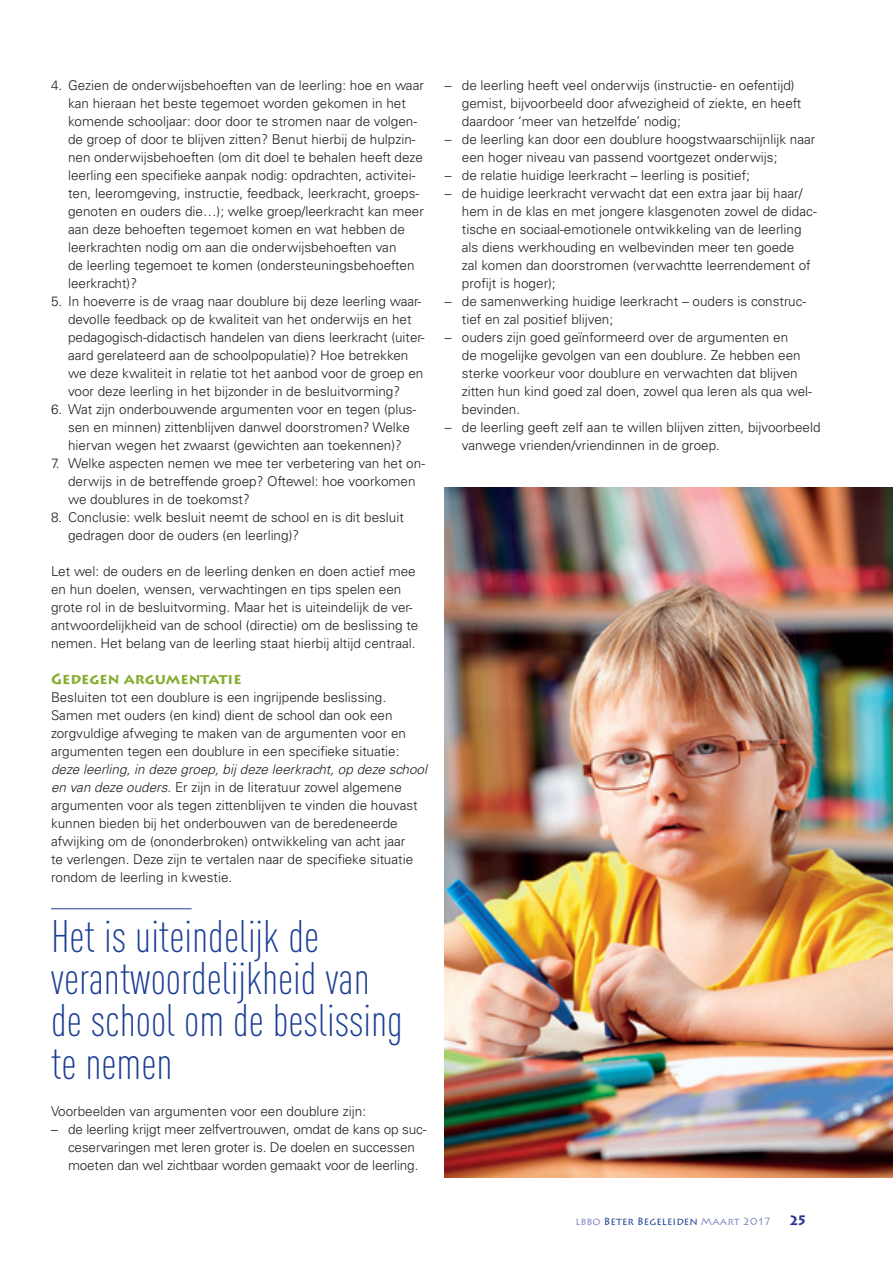
<style>
.page{position:relative;width:893px;height:1263px;background:#fff}
.page>*{position:absolute;margin:0;border:0;box-sizing:border-box;transform-origin:0 0}
.t1{font:300 45px/42.5px "DIN Cond";color:#1b3f94}
.t2{font:700 15px "Lithos Pro";color:#88ac2e}
.t3{font:300 13.5px/18px "Univers LT Std";color:#231f20}
.t4{font:700 13.5px "Lithos Pro";color:#2b3291}
.t5{font:10.5px "Lithos Pro";color:#1b3f94}
.s1{font-style:italic}
.s2{color:#8287bf}
</style>
<div class="page">
<img style="left:445px;top:487px;width:448px;height:691px">
<hr style="left:51px;top:908px;width:141px;height:1px;background:#1b3f94">
<p class="t3" style="left:68px;top:76px;width:357px;text-indent:-17px">4. Gezien de onderwijsbehoeften van de leerling: hoe en waar kan hieraan het beste tegemoet worden gekomen in het komende schooljaar: door door te stromen naar de volgen&shy;de groep of door te blijven zitten? Benut hierbij de hulpzin&shy;nen onderwijsbehoeften (om dit doel te behalen heeft deze leerling een specifieke aanpak nodig: opdrachten, activitei&shy;ten, leeromgeving, instructie, feedback, leerkracht, groeps&shy;genoten en ouders die…); welke groep/leerkracht kan meer aan deze behoeften tegemoet komen en wat hebben de leerkrachten nodig om aan die onderwijsbehoeften van<br>de leerling tegemoet te komen (ondersteuningsbehoeften leerkracht)?</p>
<p class="t3" style="left:68px;top:292px;width:358px;text-indent:-17px">5. In hoeverre is de vraag naar doublure bij deze leerling waar&shy;devolle feedback op de kwaliteit van het onderwijs en het pedagogisch-didactisch handelen van diens leerkracht (uiter&shy;aard gerelateerd aan de schoolpopulatie)? Hoe betrekken we deze kwaliteit in relatie tot het aanbod voor de groep en voor deze leerling in het bijzonder in de besluitvorming?</p>
<p class="t3" style="left:68px;top:400px;width:350px;text-indent:-17px">6. Wat zijn onderbouwende argumenten voor en tegen (plus&shy;sen en minnen) zittenblijven danwel doorstromen? Welke hiervan wegen het zwaarst (gewichten aan toekennen)?</p>
<p class="t3" style="left:68px;top:454px;width:359px;text-indent:-17px">7. Welke aspecten nemen we mee ter verbetering van het on&shy;derwijs in de betreffende groep? Oftewel: hoe voorkomen we doublures in de toekomst?</p>
<p class="t3" style="left:68px;top:508px;width:337px;text-indent:-17px">8. Conclusie: welk besluit neemt de school en is dit besluit gedragen door de ouders (en leerling)?</p>
<p class="t3" style="left:51px;top:562px;width:369px">Let wel: de ouders en de leerling denken en doen actief mee en hun doelen, wensen, verwachtingen en tips spelen een grote rol in de besluitvorming. Maar het is uiteindelijk de ver&shy;antwoordelijkheid van de school (directie) om de beslissing te nemen. Het belang van de leerling staat hierbij altijd centraal.</p>
<p class="t2" style="left:51px;top:670px;width:192px">GEDEGEN ARGUMENTATIE</p>
<p class="t3" style="left:51px;top:688px;width:357px">Besluiten tot een doublure is een ingrijpende beslissing.<br>Samen met ouders (en kind) dient de school dan ook een zorgvuldige afweging te maken van de argumenten voor en argumenten tegen een doublure in een specifieke situatie:</p>
<p class="t3" style="left:51px;top:760px;width:377px"><span class="s1">deze leerling, in deze groep, bij deze leerkracht, op deze school en van deze ouders</span>. Er zijn in de literatuur zowel algemene argumenten voor als tegen zittenblijven te vinden die houvast kunnen bieden bij het onderbouwen van de beredeneerde afwijking om de (ononderbroken) ontwikkeling van acht jaar<br>te verlengen. Deze zijn te vertalen naar de specifieke situatie rondom de leerling in kwestie.</p>
<h1 class="t1" style="left:51px;top:914px;width:353px">Het is uiteindelijk de verantwoordelijkheid van de school om de beslissing te nemen</h1>
<p class="t3" style="left:51px;top:1102px;width:317px">Voorbeelden van argumenten voor een doublure zijn:</p>
<p class="t3" style="left:68px;top:1120px;width:360px;text-indent:-17px">– de leerling krijgt meer zelfvertrouwen, omdat de kans op suc&shy;ceservaringen met leren groter is. De doelen en successen moeten dan wel zichtbaar worden gemaakt voor de leerling.</p>
<p class="t3" style="left:462px;top:76px;width:341px;text-indent:-17px">– de leerling heeft veel onderwijs (instructie- en oefentijd) gemist, bijvoorbeeld door afwezigheid of ziekte, en heeft daardoor ‘meer van hetzelfde’ nodig;</p>
<p class="t3" style="left:462px;top:130px;width:355px;text-indent:-17px">– de leerling kan door een doublure hoogstwaarschijnlijk naar een hoger niveau van passend voortgezet onderwijs;</p>
<p class="t3" style="left:445px;top:166px;width:307px">– de relatie huidige leerkracht – leerling is positief;</p>
<p class="t3" style="left:462px;top:184px;width:356px;text-indent:-17px">– de huidige leerkracht verwacht dat een extra jaar bij haar/ hem in de klas en met jongere klasgenoten zowel de didac&shy;tische en sociaal-emotionele ontwikkeling van de leerling als diens werkhouding en welbevinden meer ten goede<br>zal komen dan doorstromen (verwachtte leerrendement of profijt is hoger);</p>
<p class="t3" style="left:462px;top:292px;width:346px;text-indent:-17px">– de samenwerking huidige leerkracht – ouders is construc&shy;tief en zal positief blijven;</p>
<p class="t3" style="left:462px;top:328px;width:352px;text-indent:-17px">– ouders zijn goed geïnformeerd over de argumenten en<br>de mogelijke gevolgen van een doublure. Ze hebben een sterke voorkeur voor doublure en verwachten dat blijven zitten hun kind goed zal doen, zowel qua leren als qua wel&shy;bevinden.</p>
<p class="t3" style="left:462px;top:418px;width:360px;text-indent:-17px">– de leerling geeft zelf aan te willen blijven zitten, bijvoorbeeld vanwege vrienden/vriendinnen in de groep.</p>
<p class="t5" style="left:575px;top:1216px;width:197px"><span class="s2">lbbo</span> Beter Begeleiden <span class="s2">Maart 2017</span></p>
<p class="t4" style="left:789px;top:1213px;width:20px">25</p>
</div>
